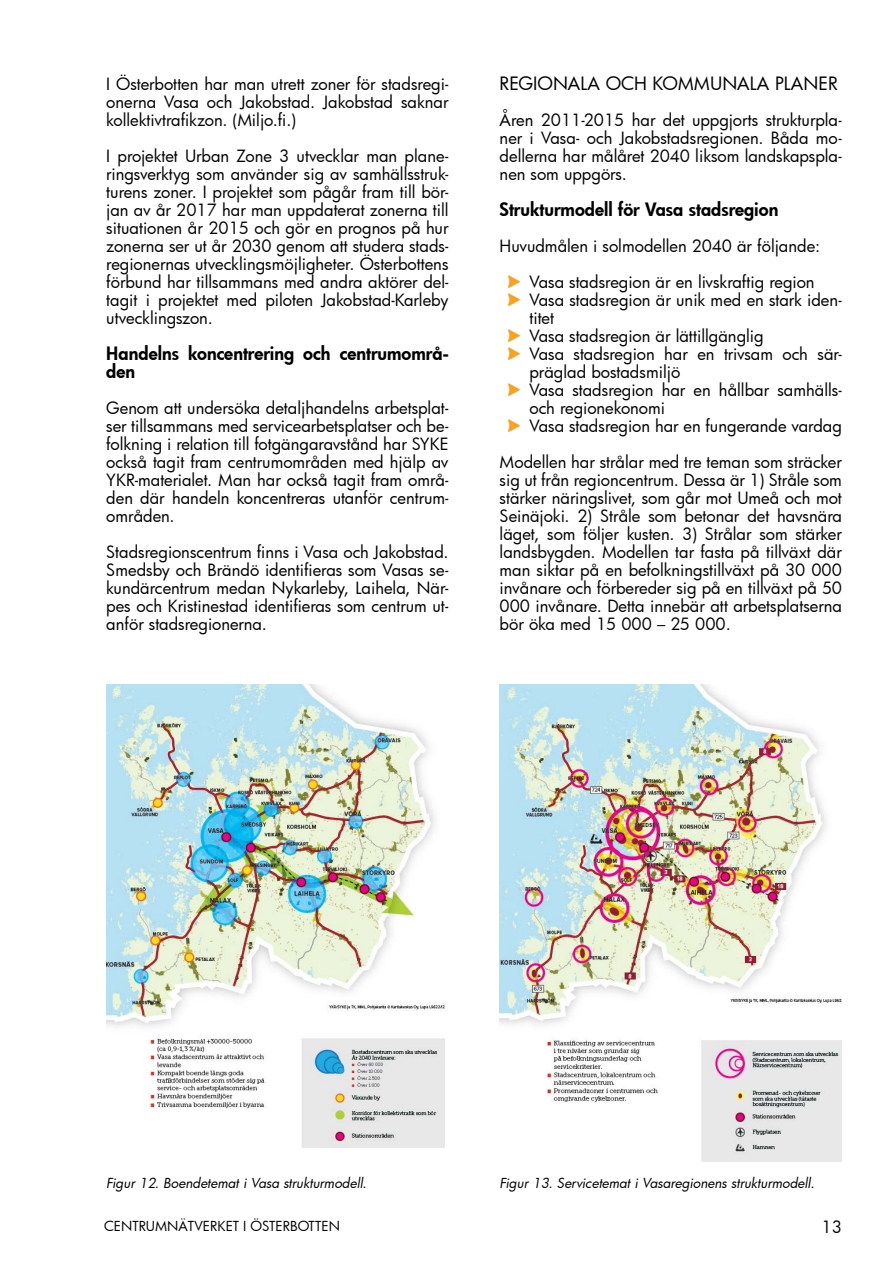
<style>
.page{position:relative;width:893px;height:1263px;background:#fff}
.page>*{position:absolute;margin:0;border:0;box-sizing:border-box;transform-origin:0 0}
.t1{font:800 18px/18px "Futura";color:#000}
.t2{font:18px "Futura";color:#000}
.t3{font:16.5px/18px "Futura";color:#000;text-align:justify}
.t4{font:italic 13.5px "Futura";color:#000}
.t5{font:13.5px "Futura";color:#000}
.s1{font-family:"ESRI Arrowhead";font-size:18px;color:#faa21d}
</style>
<div class="page">
<img style="left:106px;top:684px;width:341px;height:463px">
<img style="left:500px;top:684px;width:342px;height:478px">
<p class="t3" style="left:106px;top:75px;width:344px">I Österbotten har man utrett zoner för stadsregi&shy;onerna Vasa och Jakobstad. Jakobstad saknar kollektivtrafikzon. (Miljo.fi.)</p>
<p class="t3" style="left:106px;top:147px;width:344px">I projektet Urban Zone 3 utvecklar man plane&shy;ringsverktyg som använder sig av samhällsstruk&shy;turens zoner. I projektet som pågår fram till bör&shy;jan av år 2017 har man uppdaterat zonerna till situationen år 2015 och gör en prognos på hur zonerna ser ut år 2030 genom att studera stads&shy;regionernas utvecklingsmöjligheter. Österbottens förbund har tillsammans med andra aktörer del&shy;tagit i projektet med piloten Jakobstad-Karleby utvecklingszon.</p>
<p class="t1" style="left:106px;top:344px;width:344px">Handelns koncentrering och centrumområ&shy;den</p>
<p class="t3" style="left:106px;top:399px;width:344px">Genom att undersöka detaljhandelns arbetsplat&shy;ser tillsammans med servicearbetsplatser och be&shy;folkning i relation till fotgängaravstånd har SYKE också tagit fram centrumområden med hjälp av YKR-materialet. Man har också tagit fram områ&shy;den där handeln koncentreras utanför centrum&shy;områden.</p>
<p class="t3" style="left:106px;top:543px;width:344px">Stadsregionscentrum finns i Vasa och Jakobstad.<br>Smedsby och Brändö identifieras som Vasas se&shy;kundärcentrum medan Nykarleby, Laihela, När&shy;pes och Kristinestad identifieras som centrum ut&shy;anför stadsregionerna.</p>
<p class="t2" style="left:500px;top:71px;width:340px">REGIONALA OCH KOMMUNALA PLANER</p>
<p class="t3" style="left:500px;top:111px;width:344px">Åren 2011-2015 har det uppgjorts strukturpla&shy;ner i Vasa- och Jakobstadsregionen. Båda mo&shy;dellerna har målåret 2040 liksom landskapspla&shy;nen som uppgörs.</p>
<p class="t1" style="left:500px;top:200px;width:280px">Strukturmodell för Vasa stadsregion</p>
<p class="t3" style="left:500px;top:228px;width:322px;line-height:36px;text-align:center">Huvudmålen i solmodellen 2040 är följande: <span class="s1">"</span> Vasa stadsregion är en livskraftig region</p>
<p class="t3" style="left:508px;top:291px;width:335px"><span class="s1">"</span> Vasa stadsregion är unik med en stark iden-</p>
<p class="t3" style="left:529px;top:309px;width:26px">titet</p>
<p class="t3" style="left:508px;top:327px;width:257px"><span class="s1">"</span> Vasa stadsregion är lättillgänglig</p>
<p class="t3" style="left:508px;top:345px;width:335px"><span class="s1">"</span> Vasa stadsregion har en trivsam och sär-</p>
<p class="t3" style="left:529px;top:363px;width:152px">präglad bostadsmiljö</p>
<p class="t3" style="left:508px;top:381px;width:335px"><span class="s1">"</span> Vasa stadsregion har en hållbar samhälls-</p>
<p class="t3" style="left:529px;top:399px;width:137px">och regionekonomi</p>
<p class="t3" style="left:508px;top:417px;width:335px"><span class="s1">"</span> Vasa stadsregion har en fungerande vardag</p>
<p class="t3" style="left:500px;top:453px;width:344px">Modellen har strålar med tre teman som sträcker sig ut från regioncentrum. Dessa är 1) Stråle som stärker näringslivet, som går mot Umeå och mot Seinäjoki. 2) Stråle som betonar det havsnära läget, som följer kusten. 3) Strålar som stärker landsbygden. Modellen tar fasta på tillväxt där man siktar på en befolkningstillväxt på 30 000 invånare och förbereder sig på en tillväxt på 50<br>000 invånare. Detta innebär att arbetsplatserna bör öka med 15 000 – 25 000.</p>
<p class="t4" style="left:106px;top:1174px;width:262px">Figur 12. Boendetemat i Vasa strukturmodell.</p>
<p class="t4" style="left:500px;top:1174px;width:316px">Figur 13. Servicetemat i Vasaregionens strukturmodell.</p>
<p class="t5" style="left:104px;top:1216px;width:237px">CENTRUMNÄTVERKET I ÖSTERBOTTEN</p>
<p class="t3" style="left:822px;top:1217px;width:22px">13</p>
</div>
